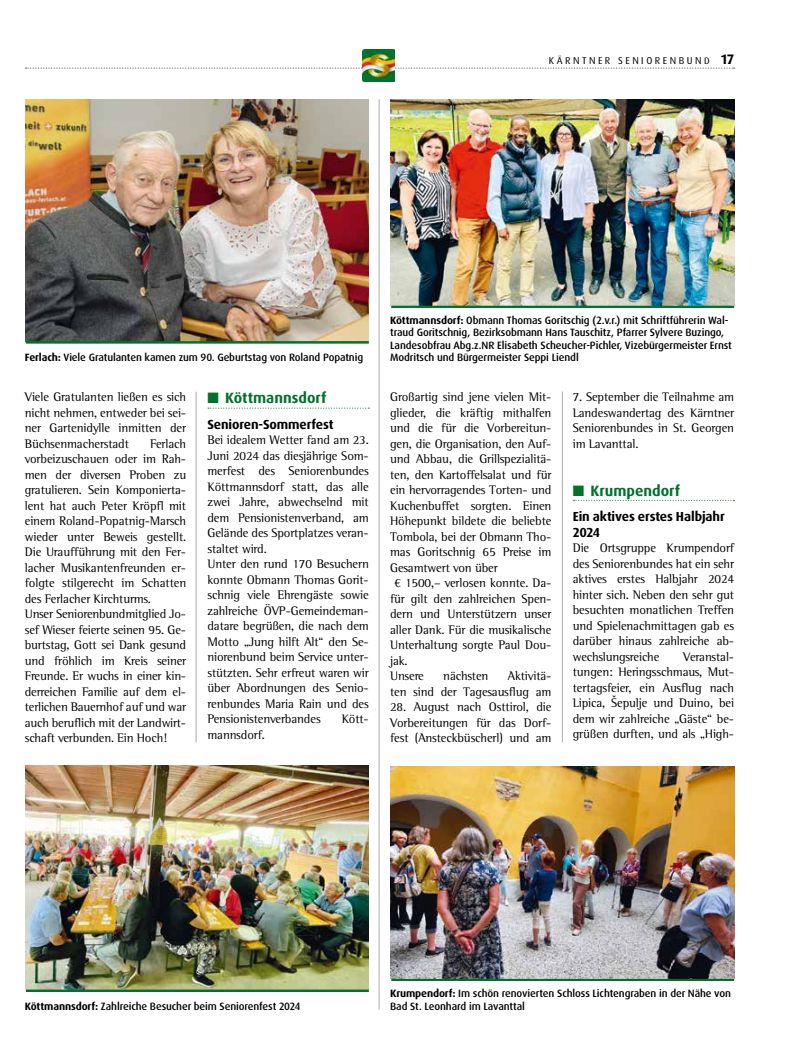
<style>
.page{position:relative;width:798px;height:1063px;background:#fff}
.page>*{position:absolute;margin:0;border:0;box-sizing:border-box;transform-origin:0 0}
.t1{font:700 15px "Dax Pro";color:#00722c}
.t2{font:700 13.12px/15.5px "Dax Pro";letter-spacing:-.01em;color:#000}
.t3{font:12.75px/15.5px "Rotis Semi Serif";letter-spacing:-.01em;color:#000;text-align:justify}
.t4{font:500 10.62px/12.5px "Dax Pro";letter-spacing:-.01em;color:#000}
.t5{font:10px "Dax Pro";letter-spacing:.25em;color:#000}
.s1{font-size:9.38px}
.s2{font-weight:700;font-size:13.75px}
.s3{font-weight:700}
</style>
<div class="page">
<svg style="left:25px;top:67px;width:709px;height:2px"></svg>
<img style="left:363px;top:50px;width:31px;height:31px">
<hr style="left:379px;top:99px;width:1px;height:911px;background:#878786">
<hr style="left:196px;top:392px;width:1px;height:350px;background:#878786">
<hr style="left:562px;top:392px;width:1px;height:350px;background:#878786">
<img style="left:25px;top:99px;width:344px;height:242px">
<hr style="left:26px;top:341px;width:343px;height:3px;background:#00722c">
<img style="left:390px;top:99px;width:343px;height:207px">
<hr style="left:391px;top:306px;width:342px;height:2px;background:#00722c">
<img style="left:25px;top:765px;width:344px;height:225px">
<hr style="left:26px;top:990px;width:343px;height:2px;background:#00722c">
<img style="left:390px;top:766px;width:343px;height:213px">
<hr style="left:391px;top:979px;width:342px;height:2px;background:#00722c">
<svg style="left:208px;top:408px;width:161px;height:1px"></svg>
<svg style="left:573px;top:500px;width:161px;height:1px"></svg>
<p class="t5" style="left:548px;top:54px;width:187px">KÄRNTNER SENIORENBUN<span class="s1">D</span> <span class="s2">17</span></p>
<p class="t4" style="left:25px;top:352px;width:340px"><span class="s3">Ferlach:</span> Viele Gratulanten kamen zum 90. Geburtstag von Roland Popatnig</p>
<p class="t3" style="left:25px;top:389px;width:163px">Viele Gratulanten ließen es sich nicht nehmen, entweder bei sei&shy;ner Gartenidylle inmitten der Büchsenmacherstadt</p>
<p class="t3" style="left:25px;top:436px;width:163px;text-align:left;text-indent:125px">Ferlach vorbeizuschauen oder im Rah&shy;men der diversen Proben zu gratulieren. Sein Komponierta&shy;lent hat auch Peter Kröpfl mit einem Roland-Popatnig-Marsch wieder unter Beweis gestellt.<br>Die Uraufführung mit den Fer&shy;lacher Musikantenfreunden er&shy;folgte stilgerecht im Schatten des Ferlacher Kirchturms.<br>Unser Seniorenbundmitglied Jo&shy;sef Wieser feierte seinen 95. Ge&shy;burtstag, Gott sei Dank gesund und fröhlich im Kreis seiner<br>Freunde. Er wuchs in einer kin&shy;derreichen Familie auf dem el&shy;terlichen Bauernhof auf und war auch beruflich mit der Landwirt&shy;schaft verbunden. Ein Hoch!</p>
<p class="t1" style="left:207px;top:388px;width:120px">■ Köttmannsdorf</p>
<p class="t2" style="left:207px;top:417px;width:127px">Senioren-Sommerfest</p>
<p class="t3" style="left:207px;top:432px;width:163px;text-align:left">Bei idealem Wetter fand am 23.<br>Juni 2024 das diesjährige Som&shy;merfest des Seniorenbundes<br>Köttmannsdorf statt, das alle zwei Jahre, abwechselnd mit dem Pensionistenverband, am<br>Gelände des Sportplatzes veran&shy;staltet wird.<br>Unter den rund 170 Besuchern konnte Obmann Thomas Gorit&shy;schnig viele Ehrengäste sowie zahlreiche ÖVP-Gemeindeman&shy;datare begrüßen, die nach dem<br>Motto „Jung hilft Alt“ den Se&shy;niorenbund beim Service unter&shy;stützten. Sehr erfreut waren wir über Abordnungen des Senio&shy;renbundes Maria Rain und des<br>Pensionistenverbandes</p>
<p class="t3" style="left:341px;top:711px;width:29px">Kött-</p>
<p class="t3" style="left:207px;top:727px;width:59px">mannsdorf.</p>
<p class="t4" style="left:390px;top:314px;width:343px"><span class="s3">Köttmannsdorf:</span> Obmann Thomas Goritschig (2.v.r.) mit Schriftführerin Wal&shy;traud Goritschnig, Bezirksobmann Hans Tauschitz, Pfarrer Sylvere Buzingo, Landesobfrau Abg.z.NR Elisabeth Scheucher-Pichler, Vizebürgermeister Ernst Modritsch und Bürgermeister Seppi Liendl</p>
<p class="t3" style="left:390px;top:389px;width:163px">Großartig sind jene vielen Mit-</p>
<p class="t3" style="left:390px;top:405px;width:163px">glieder, die kräftig mithalfen</p>
<p class="t3" style="left:390px;top:420px;width:163px">und die für die Vorbereitun-</p>
<p class="t3" style="left:390px;top:436px;width:163px">gen, die Organisation, den Auf-</p>
<p class="t3" style="left:390px;top:451px;width:163px">und Abbau, die Grillspezialitä-</p>
<p class="t3" style="left:390px;top:467px;width:163px">ten, den Kartoffelsalat und für</p>
<p class="t3" style="left:390px;top:482px;width:163px">ein hervorragendes Torten- und</p>
<p class="t3" style="left:390px;top:498px;width:163px">Kuchenbuffet sorgten. Einen</p>
<p class="t3" style="left:390px;top:513px;width:163px">Höhepunkt bildete die beliebte</p>
<p class="t3" style="left:390px;top:529px;width:163px">Tombola, bei der Obmann Tho-</p>
<p class="t3" style="left:390px;top:544px;width:163px">mas Goritschnig 65 Preise im</p>
<p class="t3" style="left:390px;top:560px;width:109px">Gesamtwert von über</p>
<p class="t3" style="left:394px;top:575px;width:159px">€ 1500,– verlosen konnte. Da-</p>
<p class="t3" style="left:390px;top:591px;width:163px">für gilt den zahlreichen Spen-</p>
<p class="t3" style="left:390px;top:606px;width:163px">dern und Unterstützern unser</p>
<p class="t3" style="left:390px;top:622px;width:163px">aller Dank. Für die musikalische</p>
<p class="t3" style="left:390px;top:637px;width:163px">Unterhaltung sorgte Paul Dou-</p>
<p class="t3" style="left:390px;top:653px;width:19px">jak.</p>
<p class="t3" style="left:390px;top:668px;width:35px">Unsere</p>
<p class="t3" style="left:443px;top:668px;width:47px">nächsten</p>
<p class="t3" style="left:390px;top:668px;width:163px;text-align:right">Aktivitä-<br>ten sind der Tagesausflug am</p>
<p class="t3" style="left:390px;top:699px;width:163px">28. August nach Osttirol, die Vorbereitungen für das Dorf&shy;fest (Ansteckbüscherl) und am</p>
<p class="t3" style="left:572px;top:389px;width:163px">7. September die Teilnahme am Landeswandertag des Kärntner Seniorenbundes in St. Georgen im Lavanttal.</p>
<p class="t1" style="left:572px;top:481px;width:109px">■ Krumpendorf</p>
<p class="t2" style="left:572px;top:509px;width:153px">Ein aktives erstes Halbjahr<br>2024</p>
<p class="t3" style="left:572px;top:540px;width:163px">Die Ortsgruppe Krumpendorf des Seniorenbundes hat ein sehr aktives erstes Halbjahr 2024 hinter sich. Neben den sehr gut besuchten monatlichen Treffen und Spielenachmittagen gab es darüber hinaus zahlreiche ab&shy;wechslungsreiche</p>
<p class="t3" style="left:572px;top:649px;width:163px;text-indent:110px">Veranstal&shy;tungen: Heringsschmaus, Mut&shy;tertagsfeier, ein Ausflug nach Lipica, Šepulje und Duino, bei dem wir zahlreiche „Gäste“ be&shy;grüßen durften, und als „High-</p>
<p class="t4" style="left:25px;top:1000px;width:277px"><span class="s3">Köttmannsdorf:</span> Zahlreiche Besucher beim Seniorenfest 2024</p>
<p class="t4" style="left:390px;top:987px;width:342px"><span class="s3">Krumpendorf:</span> Im schön renovierten Schloss Lichtengraben in der Nähe von<br>Bad St. Leonhard im Lavanttal</p>
</div>
